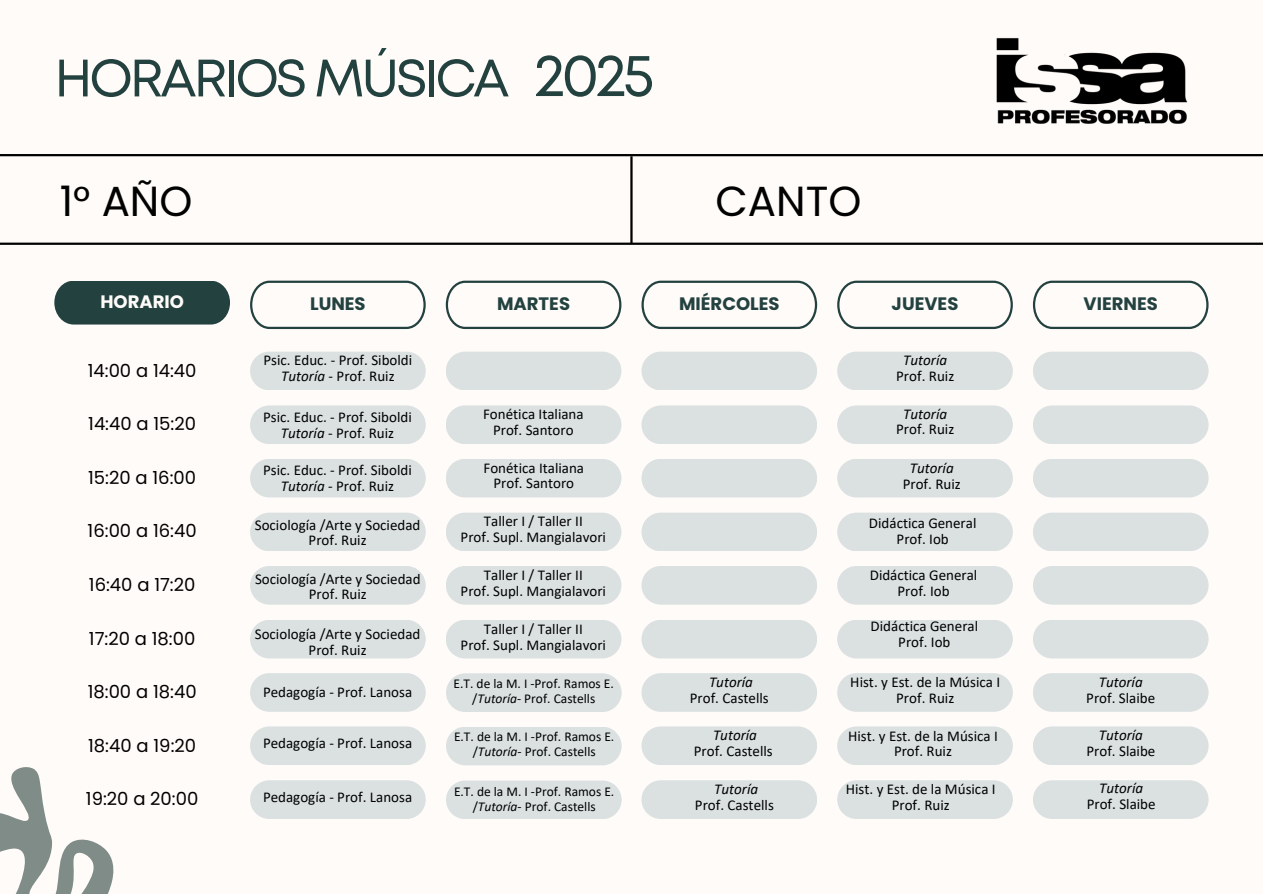
<style>
.page{position:relative;width:1263px;height:894px;background:#fff}
.page>*{position:absolute;margin:0;border:0;box-sizing:border-box;transform-origin:0 0}
.t1{font:60px "Mont";color:#23423f}
.t2{font:52.5px "Mont";letter-spacing:-.06em;color:#23423f}
.t3{font:42px "Poppins";color:#010101}
.t4{font:18px "Poppins";color:#000}
.t5{font:700 18px "Poppins";color:#23423f}
.t6{font:700 18px "Poppins";color:#fffbf9}
.t7{font:15px/15.8px "Calibri";color:#000;text-align:center}
.t8{font:italic 15px "Calibri";color:#000}
.t9{font:13.5px/14.7px "Calibri";color:#000;text-align:center}
.s1{font-style:italic}
</style>
<div class="page">
<div style="left:0;top:0;width:1263px;height:893px;background:#fffbf9"></div>
<div style="left:54px;top:281px;width:176px;height:43px;background:#23423f"></div>
<svg style="left:250px;top:280px;width:176px;height:49px"></svg>
<svg style="left:446px;top:280px;width:175px;height:49px"></svg>
<svg style="left:641px;top:280px;width:176px;height:49px"></svg>
<svg style="left:837px;top:280px;width:176px;height:49px"></svg>
<svg style="left:1033px;top:280px;width:175px;height:49px"></svg>
<div style="left:250px;top:351px;width:176px;height:39px;background:#dbe1e1;border-radius:19px"></div>
<div style="left:446px;top:351px;width:175px;height:39px;background:#dbe1e1;border-radius:19px"></div>
<div style="left:641px;top:351px;width:176px;height:39px;background:#dbe1e1;border-radius:19px"></div>
<div style="left:837px;top:351px;width:176px;height:39px;background:#dbe1e1;border-radius:19px"></div>
<div style="left:1033px;top:351px;width:175px;height:39px;background:#dbe1e1;border-radius:19px"></div>
<div style="left:250px;top:405px;width:176px;height:39px;background:#dbe1e1;border-radius:19px"></div>
<div style="left:446px;top:405px;width:175px;height:39px;background:#dbe1e1;border-radius:19px"></div>
<div style="left:641px;top:405px;width:176px;height:39px;background:#dbe1e1;border-radius:19px"></div>
<div style="left:837px;top:405px;width:176px;height:39px;background:#dbe1e1;border-radius:19px"></div>
<div style="left:1033px;top:405px;width:175px;height:39px;background:#dbe1e1;border-radius:19px"></div>
<div style="left:250px;top:458px;width:176px;height:39px;background:#dbe1e1;border-radius:19px"></div>
<div style="left:446px;top:458px;width:175px;height:39px;background:#dbe1e1;border-radius:19px"></div>
<div style="left:641px;top:458px;width:176px;height:39px;background:#dbe1e1;border-radius:19px"></div>
<div style="left:837px;top:458px;width:176px;height:39px;background:#dbe1e1;border-radius:19px"></div>
<div style="left:1033px;top:458px;width:175px;height:39px;background:#dbe1e1;border-radius:19px"></div>
<div style="left:250px;top:512px;width:176px;height:39px;background:#dbe1e1;border-radius:19px"></div>
<div style="left:446px;top:512px;width:175px;height:39px;background:#dbe1e1;border-radius:19px"></div>
<div style="left:641px;top:512px;width:176px;height:39px;background:#dbe1e1;border-radius:19px"></div>
<div style="left:1033px;top:512px;width:175px;height:39px;background:#dbe1e1;border-radius:19px"></div>
<div style="left:250px;top:565px;width:176px;height:39px;background:#dbe1e1;border-radius:19px"></div>
<div style="left:446px;top:565px;width:175px;height:39px;background:#dbe1e1;border-radius:19px"></div>
<div style="left:641px;top:565px;width:176px;height:39px;background:#dbe1e1;border-radius:19px"></div>
<div style="left:1033px;top:565px;width:175px;height:39px;background:#dbe1e1;border-radius:19px"></div>
<div style="left:250px;top:619px;width:176px;height:39px;background:#dbe1e1;border-radius:19px"></div>
<div style="left:446px;top:619px;width:175px;height:39px;background:#dbe1e1;border-radius:19px"></div>
<div style="left:641px;top:619px;width:176px;height:39px;background:#dbe1e1;border-radius:19px"></div>
<div style="left:1033px;top:619px;width:175px;height:39px;background:#dbe1e1;border-radius:19px"></div>
<div style="left:250px;top:673px;width:176px;height:38px;background:#dbe1e1;border-radius:19px"></div>
<div style="left:641px;top:673px;width:176px;height:38px;background:#dbe1e1;border-radius:19px"></div>
<div style="left:837px;top:673px;width:176px;height:38px;background:#dbe1e1;border-radius:19px"></div>
<div style="left:1033px;top:673px;width:175px;height:38px;background:#dbe1e1;border-radius:19px"></div>
<div style="left:250px;top:726px;width:176px;height:39px;background:#dbe1e1;border-radius:19px"></div>
<div style="left:641px;top:726px;width:176px;height:39px;background:#dbe1e1;border-radius:19px"></div>
<div style="left:837px;top:726px;width:176px;height:39px;background:#dbe1e1;border-radius:19px"></div>
<div style="left:1033px;top:726px;width:175px;height:39px;background:#dbe1e1;border-radius:19px"></div>
<div style="left:250px;top:780px;width:176px;height:38px;background:#dbe1e1;border-radius:19px"></div>
<div style="left:641px;top:780px;width:176px;height:38px;background:#dbe1e1;border-radius:19px"></div>
<div style="left:837px;top:780px;width:176px;height:38px;background:#dbe1e1;border-radius:19px"></div>
<div style="left:1033px;top:780px;width:175px;height:38px;background:#dbe1e1;border-radius:19px"></div>
<hr style="left:0;top:242px;width:1263px;height:3px;background:#000">
<hr style="left:630px;top:156px;width:3px;height:88px;background:#000">
<hr style="left:0;top:154px;width:1263px;height:2px;background:#000">
<svg style="left:0;top:767px;width:114px;height:126px"></svg>
<img style="left:996px;top:38px;width:192px;height:86px">
<div style="left:446px;top:673px;width:176px;height:38px;background:#dbe1e1;border-radius:19px"></div>
<div style="left:446px;top:726px;width:176px;height:39px;background:#dbe1e1;border-radius:19px"></div>
<div style="left:446px;top:780px;width:176px;height:39px;background:#dbe1e1;border-radius:19px"></div>
<div style="left:837px;top:512px;width:176px;height:39px;background:#dbe1e1;border-radius:19px"></div>
<div style="left:837px;top:565px;width:176px;height:39px;background:#dbe1e1;border-radius:19px"></div>
<div style="left:837px;top:619px;width:176px;height:39px;background:#dbe1e1;border-radius:19px"></div>
<p class="t2" style="left:54px;top:58px;width:457px">HORARIOS MÚSICA</p>
<h5 class="t1" style="left:534px;top:52px;width:122px">2025</h5>
<h4 class="t3" style="left:60px;top:171px;width:134px">1° AÑO</h4>
<h4 class="t3" style="left:715px;top:171px;width:147px">CANTO</h4>
<h1 class="t6" style="left:100px;top:289px;width:85px">HORARIO</h1>
<h2 class="t5" style="left:310px;top:291px;width:57px">LUNES</h2>
<p class="t5" style="left:497px;top:291px;width:74px">MARTES</p>
<p class="t5" style="left:679px;top:291px;width:102px">MIÉRCOLES</p>
<p class="t5" style="left:892px;top:291px;width:68px">JUEVES</p>
<h3 class="t5" style="left:1083px;top:291px;width:76px">VIERNES</h3>
<h4 class="t4" style="left:88px;top:357px;width:110px">14:00 a 14:40</h4>
<h4 class="t4" style="left:88px;top:411px;width:109px">14:40 a 15:20</h4>
<h4 class="t4" style="left:88px;top:464px;width:109px">15:20 a 16:00</h4>
<h5 class="t4" style="left:88px;top:518px;width:111px">16:00 a 16:40</h5>
<p class="t4" style="left:89px;top:572px;width:108px">16:40 a 17:20</p>
<p class="t4" style="left:89px;top:625px;width:108px">17:20 a 18:00</p>
<p class="t4" style="left:88px;top:679px;width:110px">18:00 a 18:40</p>
<h4 class="t4" style="left:88px;top:732px;width:109px">18:40 a 19:20</h4>
<h3 class="t4" style="left:86px;top:786px;width:114px">19:20 a 20:00</h3>
<p class="t7" style="left:264px;top:353px;width:150px">Psic. Educ. - Prof. Siboldi</p>
<h5 class="t7" style="left:281px;top:369px;width:115px"><span class="s1">Tutoría</span> - Prof. Ruiz</h5>
<p class="t7" style="left:263px;top:410px;width:150px">Psic. Educ. - Prof. Siboldi</p>
<p class="t7" style="left:281px;top:426px;width:115px"><span class="s1">Tutoría</span> - Prof. Ruiz</p>
<p class="t7" style="left:263px;top:463px;width:150px">Psic. Educ. - Prof. Siboldi</p>
<p class="t7" style="left:281px;top:479px;width:115px"><span class="s1">Tutoría</span> - Prof. Ruiz</p>
<p class="t7" style="left:255px;top:518px;width:167px">Sociología /Arte y Sociedad<br>Prof. Ruiz</p>
<p class="t7" style="left:255px;top:571px;width:167px">Sociología /Arte y Sociedad<br>Prof. Ruiz</p>
<p class="t7" style="left:255px;top:627px;width:167px">Sociología /Arte y Sociedad<br>Prof. Ruiz</p>
<p class="t7" style="left:263px;top:685px;width:151px">Pedagogía - Prof. Lanosa</p>
<p class="t7" style="left:263px;top:736px;width:151px">Pedagogía - Prof. Lanosa</p>
<p class="t7" style="left:263px;top:790px;width:151px">Pedagogía - Prof. Lanosa</p>
<h5 class="t7" style="left:483px;top:407px;width:102px">Fonética Italiana</h5>
<p class="t7" style="left:493px;top:423px;width:82px">Prof. Santoro</p>
<p class="t7" style="left:483px;top:460px;width:102px">Fonética Italiana</p>
<p class="t7" style="left:493px;top:476px;width:82px">Prof. Santoro</p>
<p class="t7" style="left:484px;top:514px;width:100px">Taller I / Taller II</p>
<p class="t7" style="left:461px;top:530px;width:147px">Prof. Supl. Mangialavori</p>
<p class="t7" style="left:484px;top:568px;width:100px">Taller I / Taller II</p>
<p class="t7" style="left:461px;top:584px;width:147px">Prof. Supl. Mangialavori</p>
<p class="t7" style="left:484px;top:622px;width:100px">Taller I / Taller II</p>
<h5 class="t7" style="left:461px;top:638px;width:147px">Prof. Supl. Mangialavori</h5>
<p class="t9" style="left:454px;top:677px;width:162px">E.T. de la M. I -Prof. Ramos E. /<span class="s1">Tutoría</span>- Prof. Castells</p>
<p class="t9" style="left:454px;top:730px;width:162px">E.T. de la M. I -Prof. Ramos E. /<span class="s1">Tutoría</span>- Prof. Castells</p>
<p class="t9" style="left:454px;top:784px;width:162px">E.T. de la M. I -Prof. Ramos E. /<span class="s1">Tutoría</span>- Prof. Castells</p>
<p class="t8" style="left:709px;top:675px;width:46px">Tutoría</p>
<p class="t7" style="left:690px;top:690px;width:80px">Prof. Castells</p>
<p class="t8" style="left:713px;top:728px;width:46px">Tutoría</p>
<p class="t7" style="left:694px;top:744px;width:80px">Prof. Castells</p>
<p class="t8" style="left:714px;top:783px;width:46px">Tutoría</p>
<p class="t7" style="left:695px;top:798px;width:80px">Prof. Castells</p>
<p class="t8" style="left:903px;top:354px;width:46px">Tutoría</p>
<p class="t7" style="left:896px;top:369px;width:60px">Prof. Ruiz</p>
<p class="t8" style="left:903px;top:407px;width:46px">Tutoría</p>
<p class="t7" style="left:896px;top:422px;width:60px">Prof. Ruiz</p>
<p class="t8" style="left:910px;top:461px;width:46px">Tutoría</p>
<p class="t7" style="left:903px;top:477px;width:60px">Prof. Ruiz</p>
<p class="t7" style="left:869px;top:516px;width:109px">Didáctica General</p>
<p class="t7" style="left:897px;top:532px;width:54px">Prof. Iob</p>
<p class="t7" style="left:870px;top:568px;width:109px">Didáctica General</p>
<p class="t7" style="left:897px;top:584px;width:54px">Prof. Iob</p>
<p class="t7" style="left:871px;top:619px;width:109px">Didáctica General</p>
<p class="t7" style="left:898px;top:635px;width:54px">Prof. Iob</p>
<h5 class="t7" style="left:850px;top:675px;width:151px">Hist. y Est. de la Música I</h5>
<h5 class="t7" style="left:896px;top:690px;width:60px">Prof. Ruiz</h5>
<h5 class="t7" style="left:848px;top:728px;width:151px">Hist. y Est. de la Música I</h5>
<p class="t7" style="left:894px;top:744px;width:60px">Prof. Ruiz</p>
<h5 class="t7" style="left:846px;top:782px;width:151px">Hist. y Est. de la Música I</h5>
<p class="t7" style="left:892px;top:798px;width:60px">Prof. Ruiz</p>
<p class="t8" style="left:1099px;top:675px;width:46px">Tutoría</p>
<p class="t7" style="left:1086px;top:691px;width:70px">Prof. Slaibe</p>
<p class="t8" style="left:1099px;top:728px;width:46px">Tutoría</p>
<p class="t7" style="left:1086px;top:744px;width:70px">Prof. Slaibe</p>
<p class="t8" style="left:1099px;top:781px;width:46px">Tutoría</p>
<p class="t7" style="left:1087px;top:797px;width:70px">Prof. Slaibe</p>
</div>
